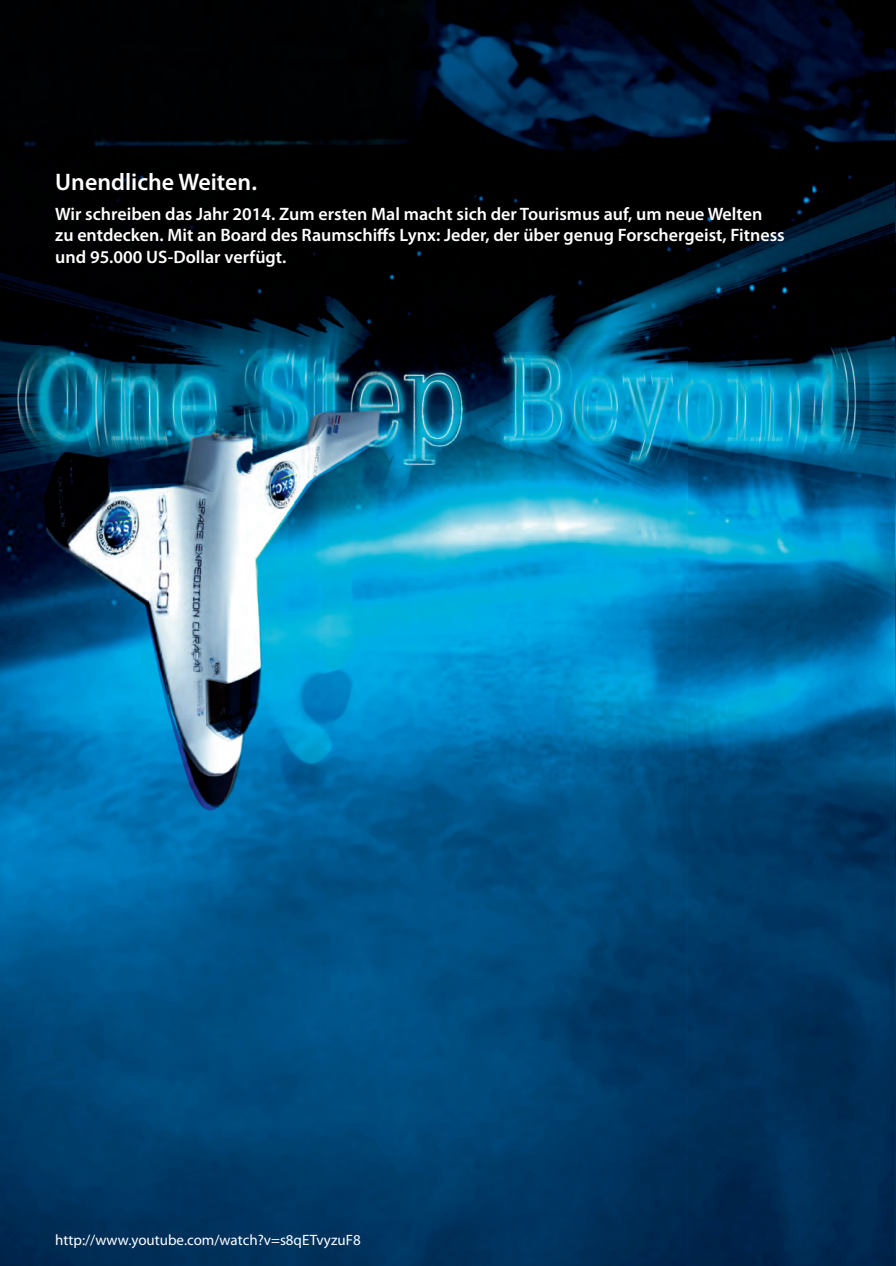
<style>
.page{position:relative;width:896px;height:1266px;background:#fff}
.page>*{position:absolute;margin:0;border:0;box-sizing:border-box;transform-origin:0 0}
.t1{font:600 24px "Myriad Pro";color:#fff}
.t2{font:600 18px/21.6px "Myriad Pro";color:#fff}
.t3{font:15px "Myriad Pro";color:#fff}
</style>
<div class="page">
<img style="left:894px;top:2px;width:1px;height:1261px">
<img style="left:0;top:0;width:894px;height:1265px">
<h1 class="t1" style="left:55px;top:166px;width:203px">Unendliche Weiten.</h1>
<p class="t2" style="left:55px;top:202px;width:731px">Wir schreiben das Jahr 2014. Zum ersten Mal macht sich der Tourismus auf, um neue Welten zu entdecken. Mit an Board des Raumschiffs Lynx: Jeder, der über genug Forschergeist, Fitness und 95.000 US-Dollar verfügt.</p>
<p class="t3" style="left:55px;top:1230px;width:307px">http://www.youtube.com/watch?v=s8qETvyzuF8</p>
</div>
